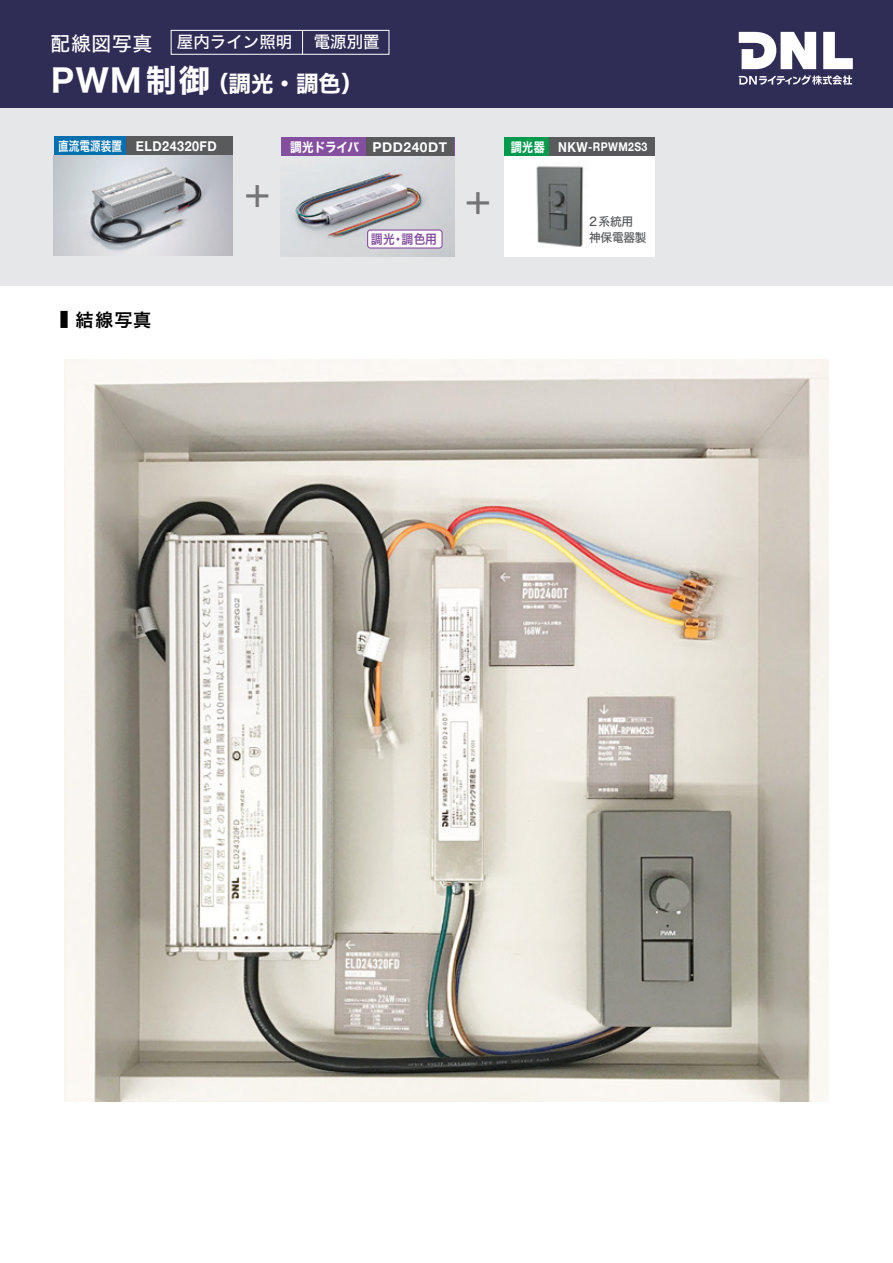
<style>
.page{position:relative;width:893px;height:1263px;background:#fff}
.page>*{position:absolute;margin:0;border:0;box-sizing:border-box;transform-origin:0 0}
.t1{font:31.8px "Hira Kaku Std W5";color:#747376}
.t2{font:22.5px "Hiragino Sans W7";color:#fff}
.t3{font:18.75px "Koburina Go Std W6";color:#030303}
.t4{font:16.5px "Hiragino Sans W5";color:#fff}
.t5{font:700 13.8px "Helvetica Neue";letter-spacing:.04em;color:#fff;scale:.91 1}
.t6{font:700 13.65px "Helvetica Neue";letter-spacing:.04em;color:#fff}
.t7{font:12.9px "Hira Kaku Std W6";color:#854f9f;scale:.91 1}
.t8{font:700 12px "Helvetica Neue";letter-spacing:.04em;color:#fff;scale:.87 1}
.t9{font:12px/16.6px "Hira Kaku Std W5";letter-spacing:-.02em;color:#57585a}
.s1{font-size:19.8px}
.s2{font-size:31.2px}
.s3{font-family:"Hira Kaku Std W6";font-weight:400;font-size:13.05px}
.s4{font-family:"Hira Kaku Std W7";font-weight:400;font-size:12.9px}
.s5{font-size:13.65px}
.s6{font-size:22.65px}
</style>
<div class="page">
<div style="left:0;top:0;width:893px;height:108px;background:#2f2d56"></div>
<div style="left:0;top:108px;width:893px;height:178px;background:#e6e7e9"></div>
<svg style="left:823px;top:32px;width:30px;height:37px"></svg>
<svg style="left:739px;top:32px;width:77px;height:37px"></svg>
<svg style="left:739px;top:75px;width:113px;height:10px"></svg>
<div style="left:54px;top:136px;width:78px;height:20px;background:#0470af"></div>
<div style="left:126px;top:136px;width:106px;height:20px;background:#595a5b"></div>
<svg style="left:54px;top:156px;width:178px;height:100px"></svg>
<div style="left:171px;top:30px;width:218px;height:25px;border:1px solid #fff"></div>
<svg style="left:302px;top:30px;width:1px;height:24px"></svg>
<img style="left:65px;top:359px;width:763px;height:743px">
<div style="left:505px;top:137px;width:150px;height:20px;background:#009a4d"></div>
<div style="left:549px;top:137px;width:106px;height:20px;background:#595a5b"></div>
<div style="left:505px;top:157px;width:150px;height:100px;background:#fff"></div>
<img style="left:536px;top:166px;width:48px;height:81px">
<div style="left:281px;top:137px;width:173px;height:20px;background:#854f9f"></div>
<div style="left:366px;top:137px;width:88px;height:20px;background:#595a5b"></div>
<img style="left:281px;top:157px;width:173px;height:100px">
<div style="left:368px;top:230px;width:74px;height:18px;background:#fff;border-radius:3px"></div>
<div style="left:367px;top:229px;width:76px;height:20px;border:1px solid #854f9f;border-radius:3px"></div>
<p class="t4" style="left:51px;top:27px;width:243px"><span class="s1">配線図写真</span> 屋内ライン照明</p>
<p class="t4" style="left:314px;top:27px;width:68px">電源別置</p>
<h2 class="t2" style="left:51px;top:66px;width:314px"><span class="s2">PWM制御</span>（調光・調色）</h2>
<p class="t5" style="left:58px;top:135px;width:176px"><span class="s3">直流電源装置</span> ELD24320FD</p>
<h1 class="t1" style="left:242px;top:172px;width:33px">＋</h1>
<p class="t6" style="left:290px;top:136px;width:159px"><span class="s4">調光ドライバ</span> PDD240DT</p>
<p class="t7" style="left:371px;top:229px;width:74px">調光・調色用</p>
<h1 class="t1" style="left:462px;top:178px;width:33px">＋</h1>
<p class="t8" style="left:511px;top:138px;width:159px"><span class="s4">調光器</span> <span class="s5">NKW</span>-RPWM2S3</p>
<p class="t9" style="left:589px;top:213px;width:59px">2系統用神保電器製</p>
<h3 class="t3" style="left:60px;top:305px;width:94px"><span class="s6">■</span> 結線写真</h3>
</div>
